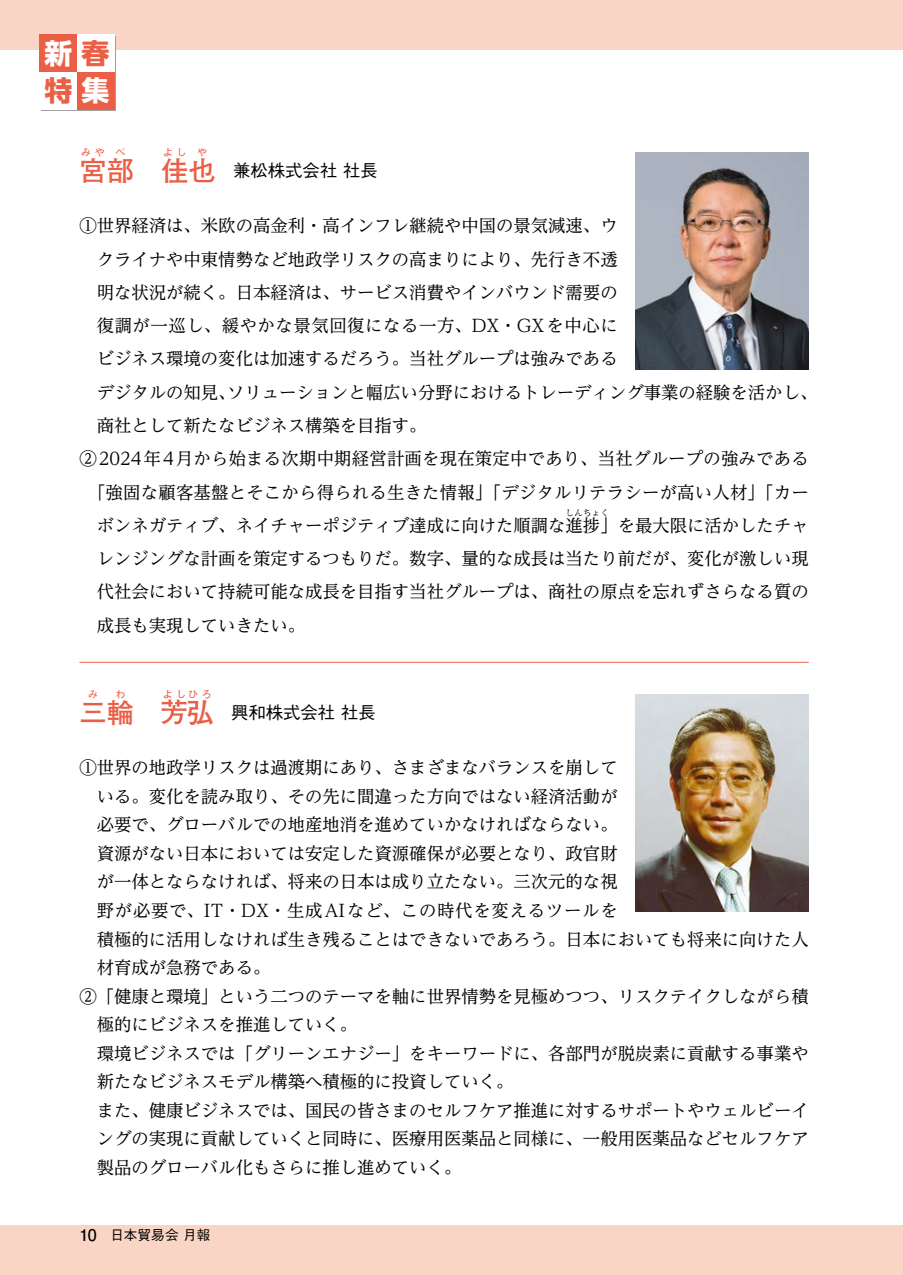
<style>
.page{position:relative;width:903px;height:1275px;background:#fff}
.page>*{position:absolute;margin:0;border:0;box-sizing:border-box;transform-origin:0 0}
.t1{font:700 27.82px/36.9px "UD Shin Go Pr 6 N";color:#fff}
.t2{font:700 27.3px "Futo Go B101 Pr 6 N";color:#eb5f46}
.t3{font:17.32px/33.2px "UD Reimin Pr 6 N";color:#000;text-align:justify}
.t4{font:17.32px "UD Reimin Pr 6 N";letter-spacing:.045em;color:#000}
.t5{font:17.32px "UD Reimin Pr 6 N";letter-spacing:.035em;color:#000}
.t6{font:500 17.32px "Gothic BBB Pr 6 N";color:#000}
.t7{font:500 13.65px "Gothic BBB Pr 6 N";color:#000}
.t8{font:700 9.97px "Futo Go B101 Pr 6 N";letter-spacing:.375em;color:#eb5f46}
.t9{font:8.75px "UD Reimin Pr 6 N";color:#000}
.s1{color:#eb5f46}
.s2{font-family:"Futo Go B101 Pr 6 N";font-weight:700;font-size:16.1px}
</style>
<div class="page">
<div style="left:0;top:0;width:903px;height:50px;background:#fad4c4"></div>
<div style="left:0;top:1225px;width:903px;height:50px;background:#fad4c4"></div>
<svg style="left:42px;top:37px;width:74px;height:74px"></svg>
<div style="left:40px;top:72px;width:37px;height:37px;background:#fff"></div>
<div style="left:77px;top:72px;width:37px;height:37px;background:#eb5f46"></div>
<div style="left:40px;top:35px;width:37px;height:37px;background:#eb5f46"></div>
<div style="left:77px;top:35px;width:37px;height:37px;background:#fff"></div>
<hr style="left:79px;top:662px;width:730px;height:1px;background:#eb5f46">
<svg style="left:161px;top:699px;width:25px;height:25px"></svg>
<img style="left:635px;top:694px;width:174px;height:218px">
<img style="left:635px;top:153px;width:174px;height:217px">
<h1 class="t1" style="left:44px;top:34px;width:67px">新<span class="s1">春特</span>集</h1>
<p class="t8" style="left:163px;top:144px;width:25px">よし</p>
<p class="t8" style="left:197px;top:144px;width:11px">や</p>
<p class="t8" style="left:81px;top:144px;width:25px">みや</p>
<p class="t8" style="left:115px;top:144px;width:11px">べ</p>
<h2 class="t2" style="left:161px;top:149px;width:56px">佳也</h2>
<h2 class="t2" style="left:79px;top:149px;width:56px">宮部</h2>
<p class="t6" style="left:216px;top:157px;width:164px">　兼松株式会社 社長</p>
<p class="t3" style="left:79px;top:209px;width:540px">①世界経済は、米欧の高金利・高インフレ継続や中国の景気減速、ウ</p>
<p class="t3" style="left:97px;top:242px;width:522px">クライナや中東情勢など地政学リスクの高まりにより、先行き不透</p>
<p class="t3" style="left:97px;top:275px;width:522px">明な状況が続く。日本経済は、サービス消費やインバウンド需要の</p>
<p class="t5" style="left:97px;top:312px;width:522px">復調が一巡し、緩やかな景気回復になる一方、DX・GXを中心に</p>
<p class="t3" style="left:97px;top:342px;width:522px">ビジネス環境の変化は加速するだろう。当社グループは強みである</p>
<p class="t3" style="left:97px;top:375px;width:722px">デジタルの知見、ソリューションと幅広い分野におけるトレーディング事業の経験を活かし、</p>
<p class="t3" style="left:97px;top:408px;width:331px">商社として新たなビジネス構築を目指す。</p>
<p class="t3" style="left:79px;top:442px;width:731px">②2024年4月から始まる次期中期経営計画を現在策定中であり、当社グループの強みである</p>
<p class="t3" style="left:88px;top:475px;width:722px">「強固な顧客基盤とそこから得られる生きた情報」「デジタルリテラシーが高い人材」「カー</p>
<p class="t3" style="left:97px;top:508px;width:713px">ボンネガティブ、ネイチャーポジティブ達成に向けた順調な進捗」を最大限に活かしたチャ</p>
<p class="t9" style="left:566px;top:505px;width:45px">しんちょく</p>
<p class="t3" style="left:97px;top:541px;width:713px">レンジングな計画を策定するつもりだ。数字、量的な成長は当たり前だが、変化が激しい現代社会において持続可能な成長を目指す当社グループは、商社の原点を忘れずさらなる質の成長も実現していきたい。</p>
<p class="t8" style="left:88px;top:686px;width:11px">み</p>
<p class="t8" style="left:115px;top:686px;width:11px">わ</p>
<h2 class="t2" style="left:79px;top:691px;width:56px">三輪</h2>
<p class="t8" style="left:163px;top:686px;width:51px">よしひろ</p>
<h2 class="t2" style="left:186px;top:691px;width:29px">弘</h2>
<p class="t6" style="left:214px;top:699px;width:164px">　興和株式会社 社長</p>
<p class="t3" style="left:79px;top:751px;width:540px">①世界の地政学リスクは過渡期にあり、さまざまなバランスを崩して</p>
<p class="t3" style="left:97px;top:779px;width:522px">いる。変化を読み取り、その先に間違った方向ではない経済活動が</p>
<p class="t3" style="left:97px;top:808px;width:522px">必要で、グローバルでの地産地消を進めていかなければならない。</p>
<p class="t3" style="left:79px;top:836px;width:540px">　資源がない日本においては安定した資源確保が必要となり、政官財</p>
<p class="t3" style="left:97px;top:865px;width:522px">が一体とならなければ、将来の日本は成り立たない。三次元的な視</p>
<p class="t4" style="left:97px;top:896px;width:522px">野が必要で、IT・DX・生成AIなど、この時代を変えるツールを</p>
<p class="t3" style="left:97px;top:922px;width:713px">積極的に活用しなければ生き残ることはできないであろう。日本においても将来に向けた人</p>
<p class="t3" style="left:97px;top:950px;width:175px">材育成が急務である。</p>
<p class="t3" style="left:79px;top:979px;width:731px">②「健康と環境」という二つのテーマを軸に世界情勢を見極めつつ、リスクテイクしながら積</p>
<p class="t3" style="left:97px;top:1007px;width:262px">極的にビジネスを推進していく。</p>
<p class="t3" style="left:79px;top:1036px;width:731px">　環境ビジネスでは「グリーンエナジー」をキーワードに、各部門が脱炭素に貢献する事業や</p>
<p class="t3" style="left:97px;top:1064px;width:418px">新たなビジネスモデル構築へ積極的に投資していく。</p>
<p class="t3" style="left:79px;top:1093px;width:731px">　また、健康ビジネスでは、国民の皆さまのセルフケア推進に対するサポートやウェルビーイ</p>
<p class="t3" style="left:97px;top:1121px;width:713px">ングの実現に貢献していくと同時に、医療用医薬品と同様に、一般用医薬品などセルフケア</p>
<p class="t3" style="left:97px;top:1150px;width:366px">製品のグローバル化もさらに推し進めていく。</p>
<p class="t7" style="left:79px;top:1224px;width:132px"><span class="s2">10</span>　日本貿易会 月報</p>
</div>
